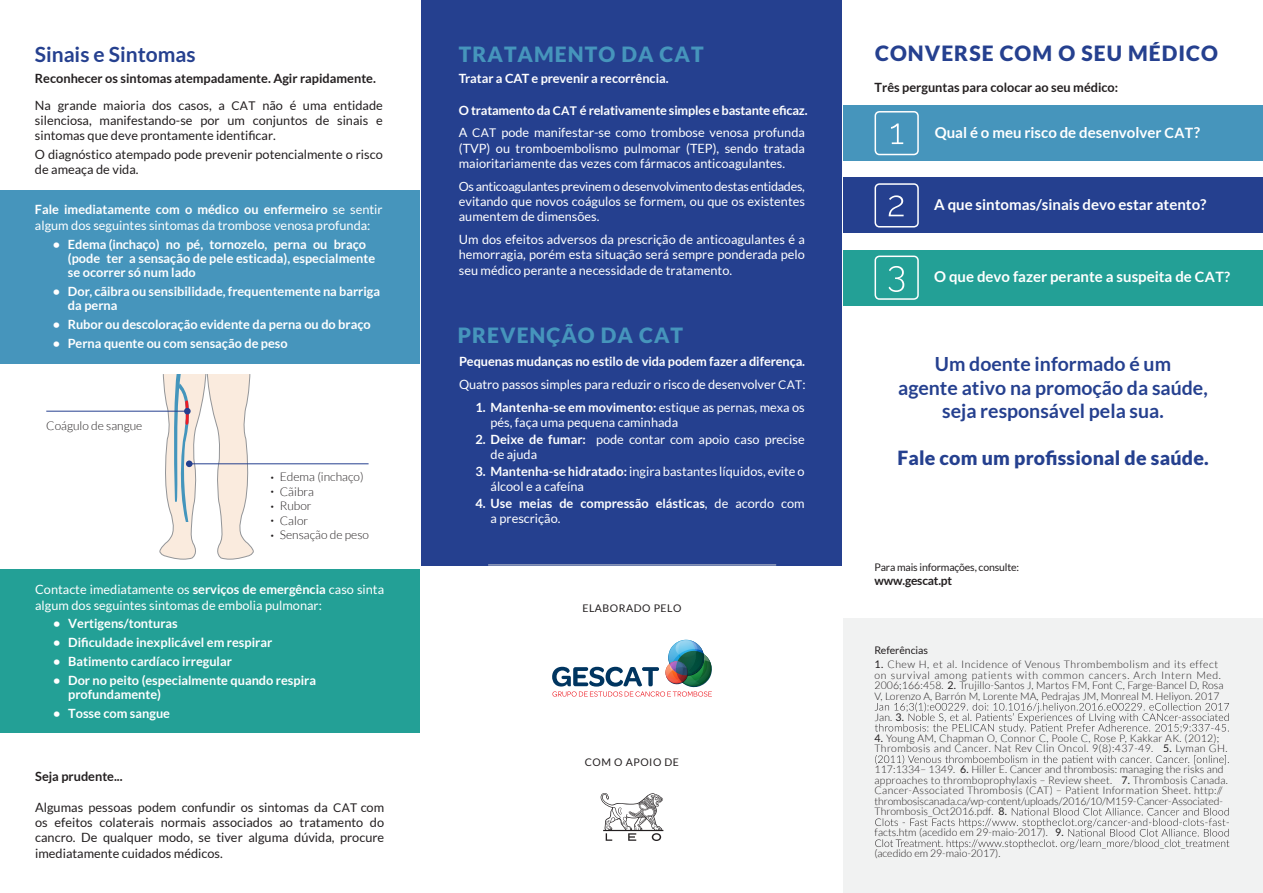
<style>
.page{position:relative;width:1263px;height:893px;background:#fff}
.page>*{position:absolute;margin:0;border:0;box-sizing:border-box;transform-origin:0 0}
.t1{font:900 21px "Lato";letter-spacing:.05em;color:#4695bc}
.t2{font:900 21px "Lato";letter-spacing:.05em;color:#25408f}
.t3{font:700 21px "Lato";color:#25408f}
.t4{font:700 19.5px/23.4px "Lato";color:#25408f;text-align:center}
.t5{font:900 19.5px "Lato";letter-spacing:.01em;color:#25408f}
.t6{font:700 15px "Lato";color:#fff}
.t7{font:12.75px/15.3px "Lato";color:#fff}
.t8{font:700 12.75px/14.2px "Lato";color:#fff}
.t9{font:12.75px/15.3px "Lato";color:#231f20}
.t10{font:700 12.75px/26.5px "Lato";color:#231f20}
.t11{font:12.6px "Lato";letter-spacing:-.02em;color:#fff}
.t12{font:300 12px "Lato";color:#231f20}
.t13{font:700 12px "Lato";letter-spacing:-.015em;color:#231f20}
.t14{font:300 10.5px/10.5px "Lato";letter-spacing:.01em;color:#231f20}
.t15{font:10.5px "Lato";letter-spacing:-.015em;color:#231f20}
.t16{font:10.5px "Lato";letter-spacing:.05em;color:#231f20}
.s1{font-weight:400}
.s2{font-weight:400;font-size:12px}
.s3{font-weight:700}
.s4{font-size:7.5px}
.s5{font-size:12px}
.s6{font-size:14.25px}
</style>
<div class="page">
<div style="left:421px;top:0;width:421px;height:565px;background:#25408f"></div>
<div style="left:843px;top:618px;width:420px;height:275px;background:#f1f2f2"></div>
<svg style="left:875px;top:702px;width:354px;height:31px"></svg>
<svg style="left:875px;top:755px;width:354px;height:10px"></svg>
<svg style="left:875px;top:808px;width:354px;height:41px"></svg>
<div style="left:843px;top:250px;width:420px;height:55px;background:#23a096"></div>
<div style="left:843px;top:105px;width:420px;height:56px;background:#4695bc"></div>
<div style="left:843px;top:178px;width:420px;height:55px;background:#25408f"></div>
<svg style="left:874px;top:111px;width:45px;height:44px"></svg>
<svg style="left:874px;top:183px;width:45px;height:45px"></svg>
<svg style="left:874px;top:256px;width:45px;height:44px"></svg>
<hr style="left:488px;top:565px;width:288px;height:1px;background:#d1d3d4">
<svg style="left:601px;top:793px;width:62px;height:48px"></svg>
<svg style="left:552px;top:640px;width:160px;height:57px"></svg>
<div style="left:0;top:570px;width:420px;height:163px;background:#23a096"></div>
<div style="left:0;top:190px;width:420px;height:174px;background:#4695bc"></div>
<svg style="left:159px;top:374px;width:95px;height:186px"></svg>
<div style="left:184px;top:408px;width:7px;height:6px;background:#25408f;border-radius:50%"></div>
<div style="left:186px;top:460px;width:7px;height:7px;background:#25408f;border-radius:50%"></div>
<hr style="left:46px;top:411px;width:140px;height:1px;background:#25408f">
<hr style="left:189px;top:463px;width:180px;height:1px;background:#25408f">
<h1 class="t3" style="left:35px;top:42px;width:162px">Sinais e Sintomas</h1>
<p class="t10" style="left:35px;top:65px;width:349px">Reconhecer os sintomas atempadamente. Agir rapidamente.<br><span class="s1">Na grande maioria dos casos, a</span> <span class="s2">CAT</span> <span class="s1">não é uma entidade</span></p>
<p class="t9" style="left:35px;top:113px;width:349px">silenciosa, manifestando-se por um conjuntos de sinais e sintomas que deve prontamente identificar.</p>
<p class="t9" style="left:35px;top:146px;width:349px">O diagnóstico atempado pode prevenir potencialmente o risco de ameaça de vida.</p>
<p class="t7" style="left:35px;top:202px;width:349px"><span class="s3">Fale imediatamente com o médico ou enfermeiro</span> se sentir algum dos seguintes sintomas da trombose venosa profunda:</p>
<p class="t8" style="left:68px;top:237px;width:309px;text-indent:-15px">• Edema (inchaço) no pé, tornozelo, perna ou braço (pode ter a sensação de pele esticada), especialmente se ocorrer só num lado</p>
<p class="t8" style="left:68px;top:284px;width:314px;text-indent:-15px">• Dor, cãibra ou sensibilidade, frequentemente na barriga da perna</p>
<p class="t8" style="left:53px;top:317px;width:319px">• Rubor ou descoloração evidente da perna ou do braço</p>
<p class="t8" style="left:53px;top:336px;width:236px">• Perna quente ou com sensação de peso</p>
<p class="t12" style="left:46px;top:419px;width:98px">Coágulo de sangue</p>
<p class="t12" style="left:270px;top:471px;width:95px"><span class="s4">•</span> Edema (inchaço)</p>
<p class="t12" style="left:270px;top:485px;width:46px"><span class="s4">•</span> Cãibra</p>
<p class="t12" style="left:270px;top:499px;width:43px"><span class="s4">•</span> Rubor</p>
<p class="t12" style="left:270px;top:514px;width:40px"><span class="s4">•</span> Calor</p>
<p class="t12" style="left:270px;top:528px;width:100px"><span class="s4">•</span> Sensação de peso</p>
<p class="t7" style="left:35px;top:582px;width:350px">Contacte imediatamente os <span class="s3">serviços de emergência</span> caso sinta algum dos seguintes sintomas de embolia pulmonar:</p>
<p class="t8" style="left:53px;top:616px;width:126px">• Vertigens/tonturas</p>
<p class="t8" style="left:53px;top:635px;width:220px">• Dificuldade inexplicável em respirar</p>
<p class="t8" style="left:53px;top:654px;width:180px">• Batimento cardíaco irregular</p>
<p class="t8" style="left:68px;top:673px;width:249px;text-indent:-15px">• Dor no peito (especialmente quando respira profundamente)</p>
<p class="t8" style="left:53px;top:706px;width:118px">• Tosse com sangue</p>
<p class="t10" style="left:35px;top:763px;width:89px">Seja prudente...</p>
<p class="t9" style="left:35px;top:799px;width:350px;text-align:justify">Algumas pessoas podem confundir os sintomas da <span class="s5">CAT</span> com os efeitos colaterais normais associados ao tratamento do cancro. De qualquer modo, se tiver alguma dúvida, procure imediatamente cuidados médicos.</p>
<h1 class="t1" style="left:459px;top:42px;width:246px">TRATAMENTO DA CAT</h1>
<p class="t8" style="left:459px;top:71px;width:211px">Tratar a CAT e prevenir a recorrência.</p>
<p class="t8" style="left:459px;top:98px;width:350px;line-height:22.8px">O tratamento da <span class="s5">CAT</span> é relativamente simples e bastante eficaz.<br><span class="s1">A</span> <span class="s2">CAT</span> <span class="s1">pode manifestar-se como trombose venosa profunda</span></p>
<p class="t7" style="left:459px;top:140px;width:348px">(TVP) ou tromboembolismo pulmomar (TEP), sendo tratada maioritariamente das vezes com fármacos anticoagulantes.</p>
<p class="t11" style="left:459px;top:179px;width:348px">Os anticoagulantes previnem o desenvolvimento destas entidades,</p>
<p class="t7" style="left:459px;top:194px;width:348px">evitando que novos coágulos se formem, ou que os existentes aumentem de dimensões.</p>
<p class="t7" style="left:459px;top:232px;width:348px;text-align:justify">Um dos efeitos adversos da prescrição de anticoagulantes é a hemorragia, porém esta situação será sempre ponderada pelo seu médico perante a necessidade de tratamento.</p>
<h1 class="t1" style="left:458px;top:323px;width:227px">PREVENÇÃO DA CAT</h1>
<p class="t8" style="left:459px;top:350px;width:348px;line-height:22.8px">Pequenas mudanças no estilo de vida podem fazer a diferença.<br><span class="s1">Quatro passos simples para reduzir o risco de desenvolver</span> <span class="s2">CAT</span><span class="s1">:</span></p>
<p class="t7" style="left:491px;top:399px;width:316px;text-indent:-15px"><span class="s3">1. Mantenha-se em movimento:</span> estique as pernas, mexa os pés, faça uma pequena caminhada</p>
<p class="t7" style="left:491px;top:431px;width:316px;text-indent:-15px"><span class="s3">2. Deixe de fumar:</span> pode contar com apoio caso precise de ajuda</p>
<p class="t7" style="left:491px;top:464px;width:316px;text-indent:-15px"><span class="s3">3. Mantenha-se hidratado:</span> ingira bastantes líquidos, evite o álcool e a cafeína</p>
<p class="t8" style="left:491px;top:496px;width:316px;line-height:15.3px;text-indent:-15px">4. Use meias de compressão elásticas<span class="s1">, de acordo com a prescrição.</span></p>
<p class="t16" style="left:582px;top:602px;width:101px">ELABORADO PELO</p>
<p class="t16" style="left:585px;top:757px;width:96px">COM O APOIO DE</p>
<h1 class="t2" style="left:875px;top:41px;width:344px">CONVERSE COM O SEU MÉDICO</h1>
<p class="t10" style="left:875px;top:74px;width:245px">Três perguntas para colocar ao seu médico:</p>
<h3 class="t6" style="left:935px;top:124px;width:267px">Qual é o meu risco de desenvolver <span class="s6">CAT</span>?</h3>
<h3 class="t6" style="left:934px;top:196px;width:274px">A que sintomas/sinais devo estar atento?</h3>
<h3 class="t6" style="left:934px;top:268px;width:297px">O que devo fazer perante a suspeita de <span class="s6">CAT?</span></h3>
<h2 class="t4" style="left:898px;top:352px;width:311px">Um doente informado é um<br>agente ativo na promoção da saúde, seja responsável pela sua.</h2>
<h2 class="t5" style="left:897px;top:446px;width:313px">Fale com um profissional de saúde.</h2>
<p class="t15" style="left:874px;top:561px;width:146px">Para mais informações, consulte:</p>
<p class="t13" style="left:874px;top:574px;width:79px">www.gescat.pt</p>
<p class="t15" style="left:874px;top:644px;width:55px">Referências</p>
<p class="t14" style="left:874px;top:659px;width:351px"><span class="s1">1.</span> Chew H, et al. Incidence of Venous Thrombembolism and its effect on survival among patients with common cancers. Arch Intern Med.<br>2006;166:458. <span class="s1">2.</span> Trujillo-Santos J, Martos FM, Font C, Farge-Bancel D, Rosa V, Lorenzo A, Barrón M, Lorente MA, Pedrajas JM, Monreal M. Heliyon. 2017</p>
<p class="t14" style="left:874px;top:712px;width:31px">Jan. <span class="s1">3.</span></p>
<p class="t14" style="left:874px;top:733px;width:354px"><span class="s1">4.</span> Young AM, Chapman O, Connor C, Poole C, Rose P, Kakkar AK. (2012);<br>Thrombosis and Cancer. Nat Rev Clin Oncol. 9(8):437-49. <span class="s1">5.</span> Lyman GH.</p>
<p class="t14" style="left:874px;top:764px;width:355px">117:1334– 1349. <span class="s1">6.</span> Hiller E. Cancer and thrombosis: managing the risks and approaches to thromboprophylaxis – Review sheet. <span class="s1">7.</span> Thrombosis Canada.<br>Cancer-Associated Thrombosis (CAT) – Patient Information Sheet. http:// thrombosiscanada.ca/wp-content/uploads/2016/10/M159-Cancer-Associated-Thrombosis_Oct2016.pdf. <span class="s1">8.</span></p>
<p class="t14" style="left:874px;top:822px;width:191px;line-height:21px">facts.htm (acedido em 29-maio-2017). <span class="s1">9. </span>(acedido em 29-maio-2017).</p>
</div>
